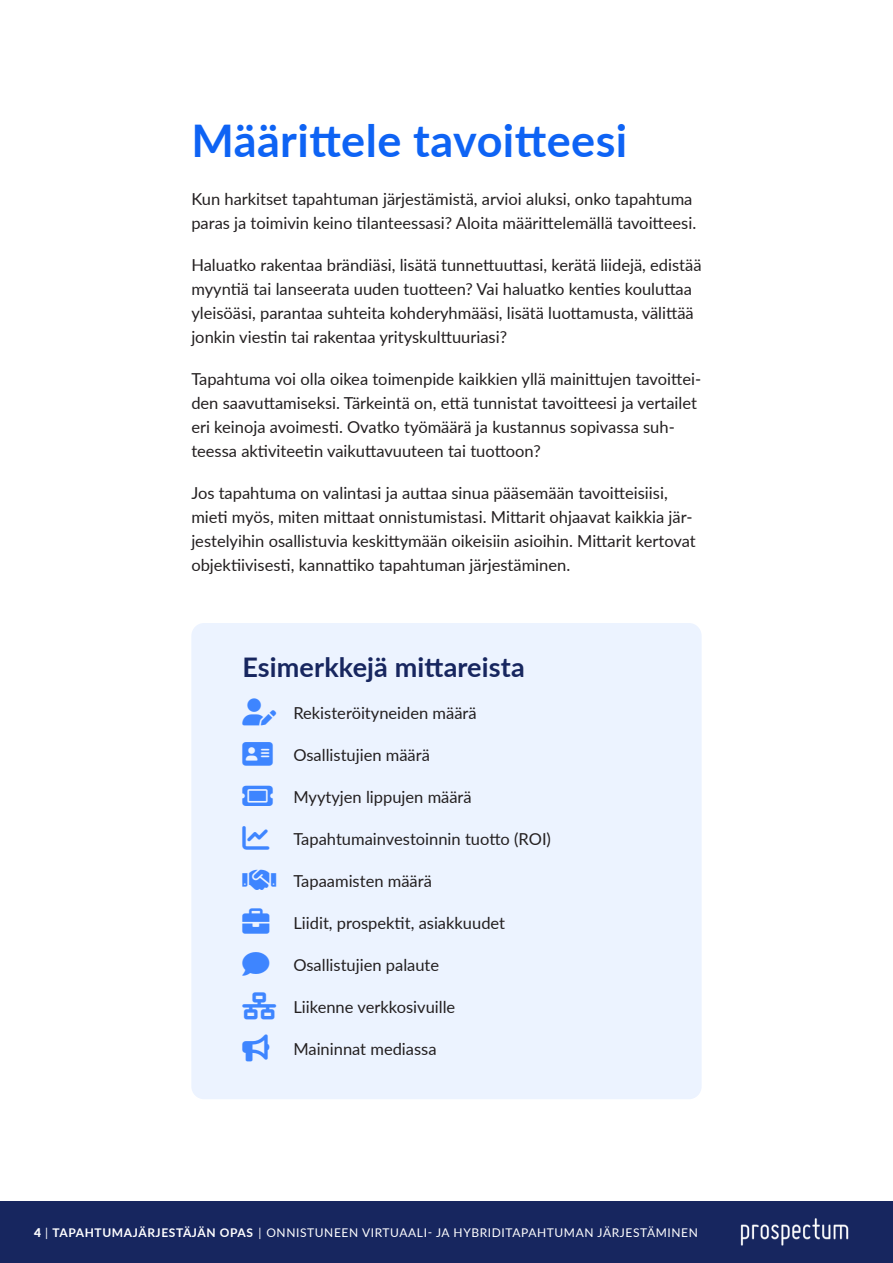
<style>
.page{position:relative;width:893px;height:1263px;background:#fff}
.page>*{position:absolute;margin:0;border:0;box-sizing:border-box;transform-origin:0 0}
.Otsikko{font:700 45px "Lato";letter-spacing:.01em;color:#0e63f4}
.Väliotsikko{font:700 27px "Lato";letter-spacing:.005em;color:#17265f}
.Leipäteksti{font:16.5px/24px "Lato";color:#231f20}
.t1{font:12px "Lato";letter-spacing:.05em;color:#fff}
.s1{color:#3e85ff}
.s2{font-weight:900}
.s3{font-weight:700}
</style>
<div class="page">
<div style="left:0;top:1201px;width:893px;height:62px;background:#17265f"></div>
<img style="left:740px;top:1218px;width:109px;height:28px">
<div style="left:191px;top:623px;width:511px;height:476px;background:#ecf3ff;border-radius:13px"></div>
<p class="Otsikko" style="left:191px;top:108px;width:437px">Määrittele tavoitteesi</p>
<p class="Leipäteksti" style="left:191px;top:187px;width:506px">Kun harkitset tapahtuman järjestämistä, arvioi aluksi, onko tapahtuma paras ja toimivin keino tilanteessasi? Aloita määrittelemällä tavoitteesi.</p>
<p class="Leipäteksti" style="left:191px;top:253px;width:512px">Haluatko rakentaa brändiäsi, lisätä tunnettuuttasi, kerätä liidejä, edistää myyntiä tai lanseerata uuden tuotteen? Vai haluatko kenties kouluttaa yleisöäsi, parantaa suhteita kohderyhmääsi, lisätä luottamusta, välittää jonkin viestin tai rakentaa yrityskulttuuriasi?</p>
<p class="Leipäteksti" style="left:191px;top:367px;width:511px">Tapahtuma voi olla oikea toimenpide kaikkien yllä mainittujen tavoittei&shy;den saavuttamiseksi. Tärkeintä on, että tunnistat tavoitteesi ja vertailet eri keinoja avoimesti. Ovatko työmäärä ja kustannus sopivassa suh&shy;teessa aktiviteetin vaikuttavuuteen tai tuottoon?</p>
<p class="Leipäteksti" style="left:191px;top:481px;width:506px">Jos tapahtuma on valintasi ja auttaa sinua pääsemään tavoitteisiisi, mieti myös, miten mittaat onnistumistasi. Mittarit ohjaavat kaikkia jär&shy;jestelyihin osallistuvia keskittymään oikeisiin asioihin. Mittarit kertovat objektiivisesti, kannattiko tapahtuman järjestäminen.</p>
<p class="Väliotsikko" style="left:242px;top:647px;width:284px">Esimerkkejä mittareista</p>
<p class="Leipäteksti" style="left:293px;top:700px;width:185px">Rekisteröityneiden määrä</p>
<p class="Leipäteksti" style="left:293px;top:742px;width:138px">Osallistujien määrä</p>
<p class="Leipäteksti" style="left:293px;top:784px;width:180px">Myytyjen lippujen määrä</p>
<p class="Leipäteksti" style="left:293px;top:826px;width:259px">Tapahtumainvestoinnin tuotto (ROI)</p>
<p class="Leipäteksti" style="left:293px;top:868px;width:140px">Tapaamisten määrä</p>
<p class="Leipäteksti" style="left:293px;top:910px;width:213px">Liidit, prospektit, asiakkuudet</p>
<p class="Leipäteksti" style="left:242px;top:952px;width:198px"><span class="s1">◆</span> Osallistujien palaute</p>
<p class="Leipäteksti" style="left:293px;top:994px;width:163px">Liikenne verkkosivuille</p>
<p class="Leipäteksti" style="left:242px;top:1036px;width:196px"><span class="s1">○</span> Maininnat mediassa</p>
<p class="t1" style="left:34px;top:1223px;width:665px"><span class="s2">4</span> | <span class="s3">TAPAHTUMAJÄRJESTÄJÄN OPAS</span> | ONNISTUNEEN VIRTUAALI- JA HYBRIDITAPAHTUMAN JÄRJESTÄMINEN</p>
</div>
